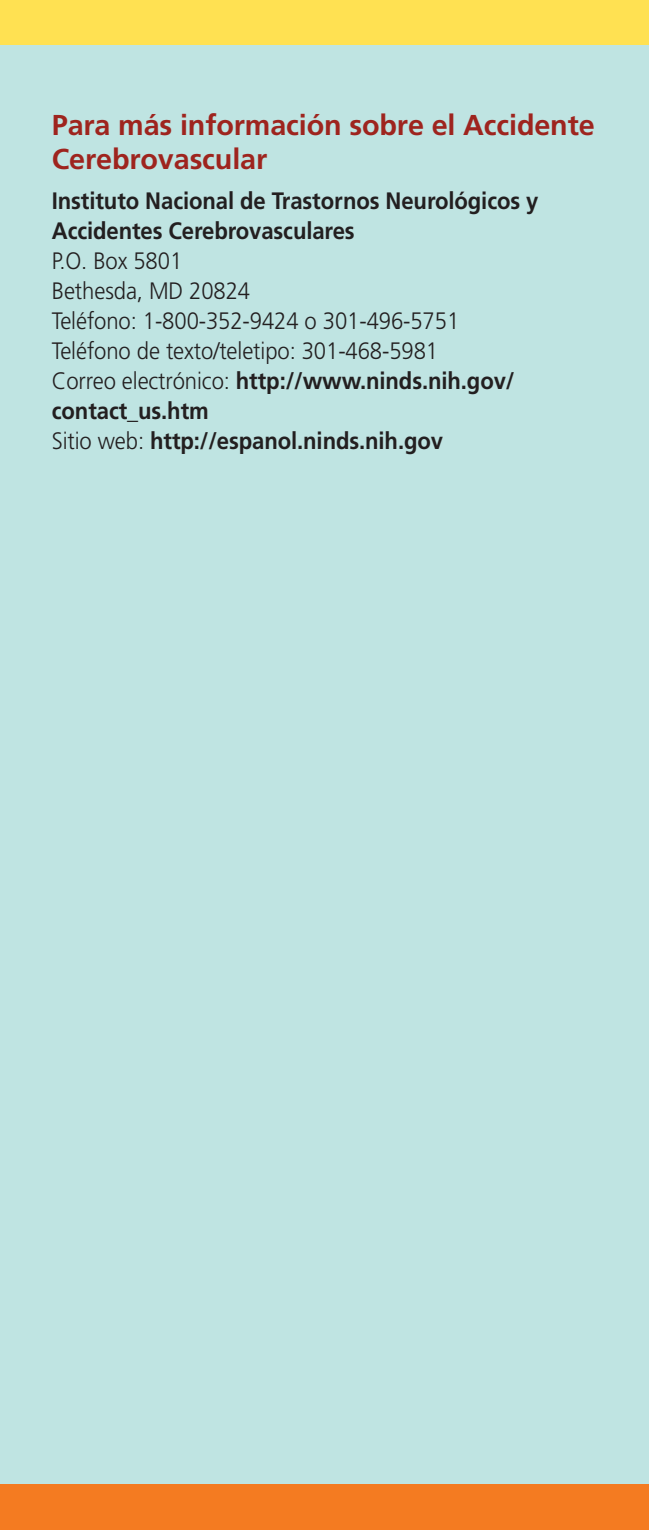
<style>
.page{position:relative;width:649px;height:1530px;background:#fff}
.page>*{position:absolute;margin:0;border:0;box-sizing:border-box;transform-origin:0 0}
.t1{font:700 28.75px/33.8px "Frutiger";letter-spacing:-.005em;color:#9e241e}
.t2{font:300 23.75px/30px "Frutiger";letter-spacing:-.005em;color:#231f20;scale:.93 1}
.t3{font:700 23.75px/30px "Frutiger";letter-spacing:-.005em;color:#231f20;scale:.93 1}
.s1{font-weight:700}
</style>
<div class="page">
<div style="left:0;top:45px;width:648px;height:1440px;background:#bfe4e2"></div>
<div style="left:0;top:0;width:648px;height:45px;background:#ffe152"></div>
<div style="left:0;top:1485px;width:648px;height:45px;background:#f47b21"></div>
<h2 class="t1" style="left:52px;top:108px;width:544px">Para más información sobre el Accidente<br>Cerebrovascular</h2>
<h5 class="t3" style="left:52px;top:185px;width:524px">Instituto Nacional de Trastornos Neurológicos y<br>Accidentes Cerebrovasculares</h5>
<p class="t2" style="left:52px;top:245px;width:499px">P.O. Box 5801<br>Bethesda, MD 20824<br>Teléfono: 1-800-352-9424 o 301-496-5751<br>Teléfono de texto/teletipo: 301-468-5981<br>Correo electrónico: <span class="s1">http://www.ninds.nih.gov/ contact_us.htm<br></span>Sitio web: <span class="s1">http://espanol.ninds.nih.gov</span></p>
</div>
